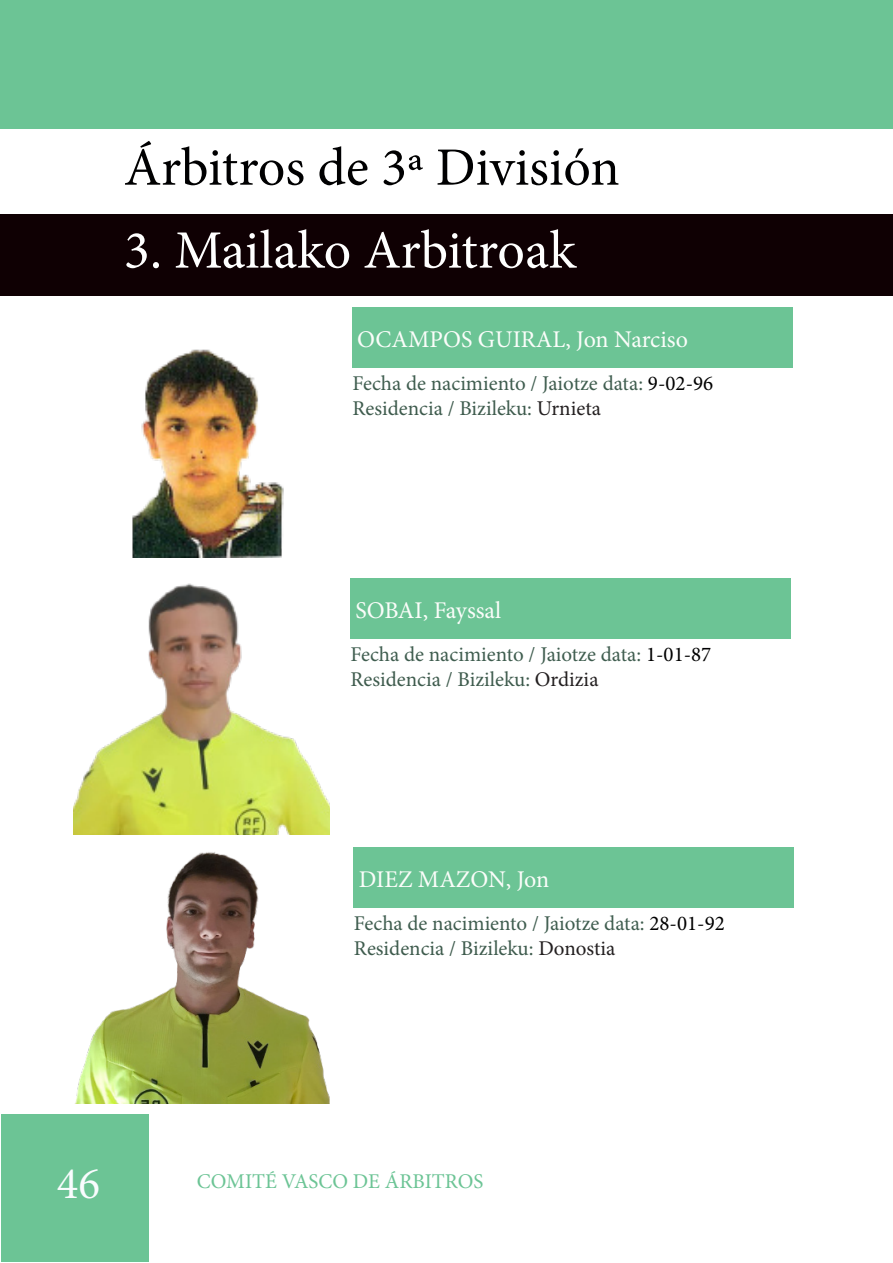
<style>
.page{position:relative;width:893px;height:1263px;background:#fff}
.page>*{position:absolute;margin:0;border:0;box-sizing:border-box;transform-origin:0 0}
.t1{font:54px "Minion Pro";color:#000001}
.t2{font:54px "Minion Pro";color:#fff}
.t3{font:45px "Minion Pro";color:#f9fcfe}
.t4{font:24px "Minion Pro";color:#fbfdfa}
.t5{font:21px "Minion Pro";color:#3f5d4f}
.t6{font:21px "Minion Pro";color:#3e5b4d}
.t7{font:21px "Minion Pro";color:#6cc495}
.s1{color:#000001}
.s2{color:#231f20}
</style>
<div class="page">
<div style="left:1px;top:1114px;width:148px;height:148px;background:#6cc495"></div>
<div style="left:0;top:0;width:893px;height:128px;background:#6cc495"></div>
<div style="left:0;top:214px;width:893px;height:81px;background:#0f0003"></div>
<div style="left:352px;top:308px;width:440px;height:60px;background:#6cc495"></div>
<img style="left:132px;top:349px;width:152px;height:208px">
<img style="left:74px;top:583px;width:255px;height:251px">
<div style="left:350px;top:579px;width:440px;height:60px;background:#6cc495"></div>
<div style="left:353px;top:848px;width:441px;height:60px;background:#6cc495"></div>
<img style="left:75px;top:852px;width:254px;height:251px">
<p class="t1" style="left:124px;top:131px;width:497px">Árbitros de 3ª División</p>
<p class="t2" style="left:124px;top:214px;width:453px">3. Mailako Arbitroak</p>
<p class="t4" style="left:357px;top:323px;width:332px">OCAMPOS GUIRAL, Jon Narciso</p>
<p class="t5" style="left:352px;top:369px;width:362px">Fecha de nacimiento / Jaiotze data: <span class="s1">9-02-96</span></p>
<p class="t6" style="left:352px;top:394px;width:250px">Residencia / Bizileku: <span class="s2">Urnieta</span></p>
<p class="t4" style="left:355px;top:594px;width:148px">SOBAI, Fayssal</p>
<p class="t5" style="left:350px;top:640px;width:362px">Fecha de nacimiento / Jaiotze data: <span class="s1">1-01-87</span></p>
<p class="t6" style="left:350px;top:665px;width:250px">Residencia / Bizileku: <span class="s2">Ordizia</span></p>
<p class="t4" style="left:359px;top:863px;width:192px">DIEZ MAZON, Jon</p>
<p class="t5" style="left:354px;top:909px;width:372px">Fecha de nacimiento / Jaiotze data: <span class="s1">28-01-92</span></p>
<p class="t6" style="left:354px;top:934px;width:263px">Residencia / Bizileku: <span class="s2">Donostia</span></p>
<p class="t3" style="left:57px;top:1153px;width:45px">46</p>
<p class="t7" style="left:197px;top:1167px;width:288px">COMITÉ VASCO DE ÁRBITROS</p>
</div>
